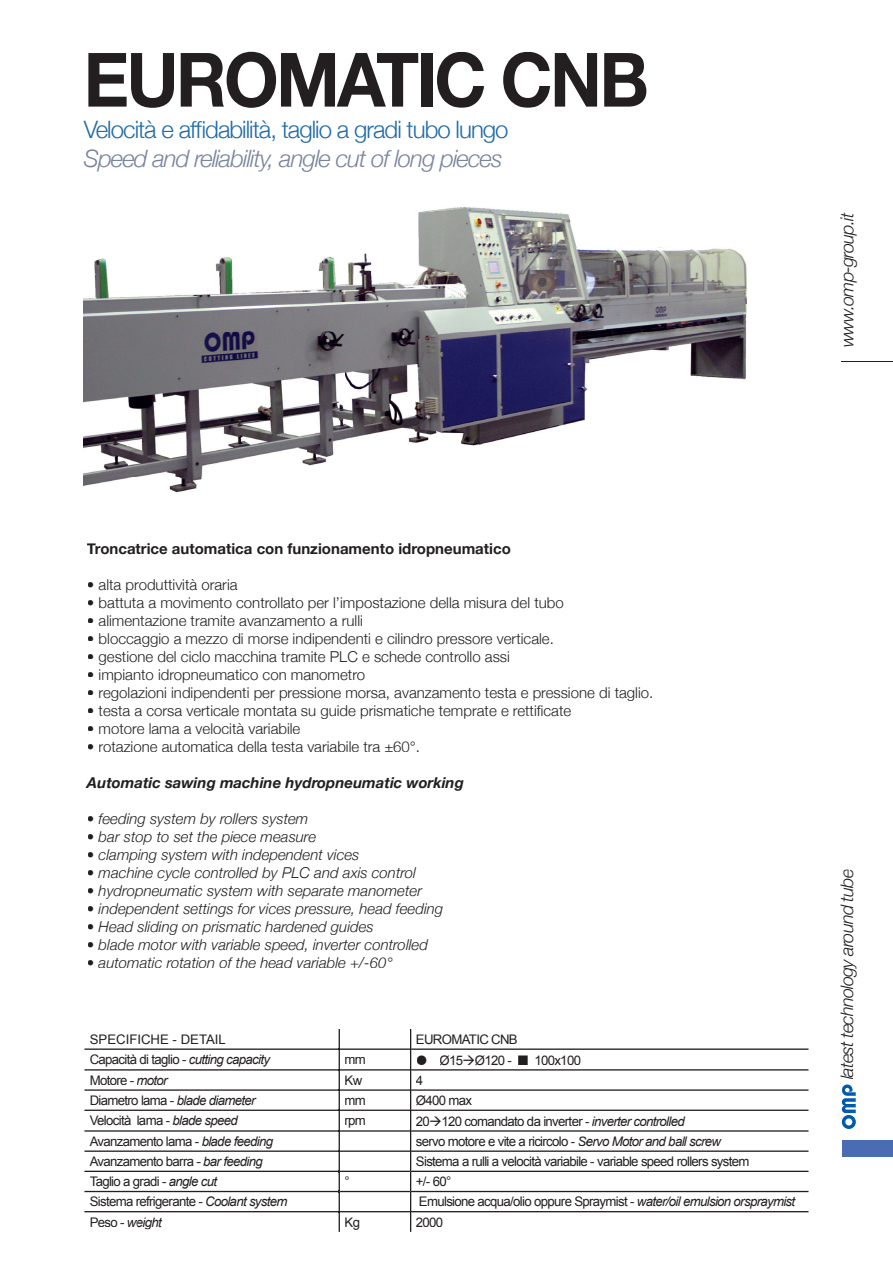
<style>
.page{position:relative;width:893px;height:1263px;background:#fff}
.page>*{position:absolute;margin:0;border:0;box-sizing:border-box;transform-origin:0 0}
.t1{font:700 75px "Helvetica Neue";letter-spacing:-.04em;color:#231f20;scale:.94 1}
.t2{font:300 24px "Helvetica Neue";letter-spacing:-.04em;color:#206ba9}
.t3{font:italic 300 24px "Helvetica Neue";letter-spacing:-.04em;color:#78849d}
.t4{font:italic 300 18px "Helvetica Neue";letter-spacing:-.04em;color:#231f20}
.t5{font:300 15px "Helvetica Neue";color:#231f20}
.t6{font:italic 300 15px "Helvetica Neue";color:#231f20}
.t7{font:700 15px "Helvetica Neue";color:#231f20}
.t8{font:italic 700 15px "Helvetica Neue";color:#231f20}
.t9{font:13.2px "Arial";letter-spacing:-.05em;color:#231f20}
.t10{font:13.2px "Arial";color:#231f20}
.t11{font:italic 13.2px "Arial";letter-spacing:-.05em;color:#231f20}
.s1{color:#0f1011}
.s2{font-style:italic}
.s3{font-style:normal}
</style>
<div class="page">
<div style="left:842px;top:1140px;width:51px;height:17px;background:#496cb2"></div>
<hr style="left:842px;top:361px;width:51px;height:1px;background:#231f20">
<svg style="left:842px;top:1084px;width:14px;height:45px"></svg>
<hr style="left:484px;top:52px;width:1px;height:56px;background:#231f20">
<img style="left:84px;top:207px;width:663px;height:286px">
<svg style="left:84px;top:1029px;width:724px;height:203px"></svg>
<h1 class="t1" style="left:84px;top:33px;width:603px">EUROMATIC CNB</h1>
<h2 class="t2" style="left:84px;top:115px;width:426px">Velocità e affidabilità, taglio a gradi tubo lungo</h2>
<h2 class="t3" style="left:84px;top:144px;width:420px">Speed and reliability, angle cut of long pieces</h2>
<p class="t4" style="left:836px;top:347px;width:136px;rotate:-90deg">www.omp-group.it</p>
<p class="t7" style="left:87px;top:539px;width:425px">Troncatrice automatica con funzionamento idropneumatico</p>
<p class="t5" style="left:87px;top:575px;width:152px">• alta produttività oraria</p>
<p class="t5" style="left:87px;top:593px;width:478px">• battuta a movimento controllato per l’impostazione della misura del tubo</p>
<p class="t5" style="left:87px;top:611px;width:277px">• alimentazione tramite avanzamento a rulli</p>
<p class="t5" style="left:87px;top:629px;width:468px">• bloccaggio a mezzo di morse indipendenti e cilindro pressore verticale.</p>
<p class="t5" style="left:87px;top:647px;width:424px">• gestione del ciclo macchina tramite PLC e schede controllo assi</p>
<p class="t5" style="left:87px;top:665px;width:280px">• impianto idropneumatico con manometro</p>
<p class="t5" style="left:87px;top:683px;width:568px">• regolazioni indipendenti per pressione morsa, avanzamento testa e pressione di taglio.</p>
<p class="t5" style="left:87px;top:701px;width:486px">• testa a corsa verticale montata su guide prismatiche temprate e rettificate</p>
<p class="t5" style="left:87px;top:719px;width:215px">• motore lama a velocità variabile</p>
<p class="t5" style="left:87px;top:737px;width:334px">• rotazione automatica della testa variabile tra <span class="s1">±</span>60°.</p>
<p class="t8" style="left:87px;top:773px;width:378px">Automatic sawing machine hydropneumatic working</p>
<p class="t6" style="left:87px;top:809px;width:223px">• feeding system by rollers system</p>
<p class="t6" style="left:87px;top:827px;width:231px">• bar stop to set the piece measure</p>
<p class="t6" style="left:87px;top:845px;width:274px">• clamping system with independent vices</p>
<p class="t6" style="left:87px;top:863px;width:331px">• machine cycle controlled by PLC and axis control</p>
<p class="t6" style="left:87px;top:881px;width:337px">• hydropneumatic system with separate manometer</p>
<p class="t6" style="left:87px;top:899px;width:358px">• independent settings for vices pressure, head feeding</p>
<p class="t6" style="left:87px;top:917px;width:288px">• Head sliding on prismatic hardened guides</p>
<p class="t6" style="left:87px;top:935px;width:342px">• blade motor with variable speed, inverter controlled</p>
<p class="t6" style="left:87px;top:953px;width:307px">• automatic rotation of the head variable +/-60°</p>
<p class="t10" style="left:90px;top:1032px;width:138px">SPECIFICHE - DETAIL</p>
<p class="t9" style="left:416px;top:1032px;width:103px">EUROMATIC CNB</p>
<p class="t9" style="left:90px;top:1052px;width:182px">Capacità di taglio - <span class="s2">cutting capacity</span></p>
<p class="t9" style="left:345px;top:1052px;width:23px">mm</p>
<p class="t9" style="left:440px;top:1052px;width:74px">Ø15 Ø120 -</p>
<p class="t9" style="left:534px;top:1052px;width:48px">100x100</p>
<p class="t9" style="left:90px;top:1073px;width:79px">Motore - <span class="s2">motor</span></p>
<p class="t9" style="left:345px;top:1073px;width:19px">Kw</p>
<p class="t9" style="left:416px;top:1073px;width:9px">4</p>
<p class="t9" style="left:90px;top:1093px;width:167px">Diametro lama - <span class="s2">blade diameter</span></p>
<p class="t9" style="left:345px;top:1093px;width:23px">mm</p>
<p class="t9" style="left:416px;top:1093px;width:58px">Ø400 max</p>
<p class="t9" style="left:90px;top:1113px;width:150px">Velocità lama - <span class="s2">blade speed</span></p>
<p class="t9" style="left:345px;top:1113px;width:23px">rpm</p>
<p class="t9" style="left:416px;top:1114px;width:270px">20 120 comandato da inverter - <span class="s2">inverter controlled</span></p>
<p class="t9" style="left:90px;top:1134px;width:185px">Avanzamento lama - <span class="s2">blade feeding</span></p>
<p class="t9" style="left:416px;top:1134px;width:307px">servo motore e vite a ricircolo - <span class="s2">Servo Motor and ball screw</span></p>
<p class="t9" style="left:90px;top:1154px;width:174px">Avanzamento barra - <span class="s2">bar feeding</span></p>
<p class="t9" style="left:416px;top:1154px;width:335px">Sistema a rulli a velocità variabile - variable speed rollers system</p>
<p class="t9" style="left:90px;top:1174px;width:129px">Taglio a gradi - <span class="s2">angle cut</span></p>
<p class="t9" style="left:345px;top:1174px;width:7px">°</p>
<p class="t9" style="left:416px;top:1174px;width:37px">+/- 60°</p>
<p class="t9" style="left:90px;top:1194px;width:199px">Sistema refrigerante - <span class="s2">Coolant system</span></p>
<p class="t9" style="left:419px;top:1194px;width:378px">Emulsione acqua/olio oppure Spraymist - <span class="s2">water/oil emulsion orspraymist</span></p>
<p class="t11" style="left:90px;top:1214px;width:74px"><span class="s3">Peso -</span> weight</p>
<p class="t9" style="left:345px;top:1214px;width:17px">Kg</p>
<p class="t9" style="left:416px;top:1214px;width:29px">2000</p>
<p class="t4" style="left:836px;top:1079px;width:212px;rotate:-90deg">latest technology around tube</p>
</div>
